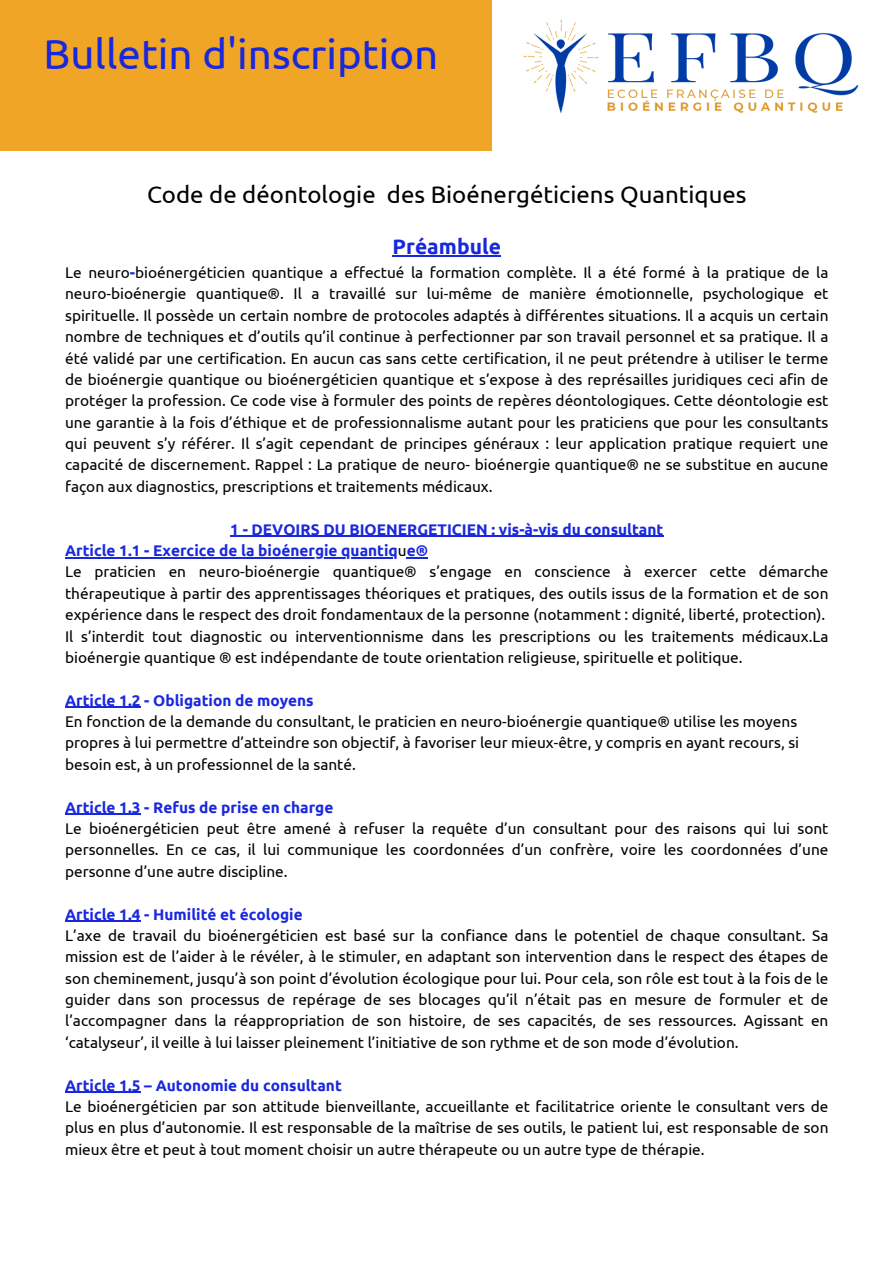
<style>
.page{position:relative;width:894px;height:1264px;background:#fff}
.page>*{position:absolute;margin:0;border:0;box-sizing:border-box;transform-origin:0 0}
.t1{font:42px "Ubuntu";color:#1a28dd}
.t2{font:24px "Ubuntu";color:#000}
.t3{font:700 21px "Ubuntu";color:#1a28dd}
.t4{font:15.45px/21.3px "Ubuntu";color:#000;text-align:justify}
.t5{font:700 15.45px "Ubuntu";color:#1a28dd}
.s1{font-weight:700;color:#1a28dd}
.s2{font-weight:400;color:#000}
</style>
<div class="page">
<div style="left:0;top:0;width:491px;height:150px;background:#f0a527"></div>
<img style="left:523px;top:19px;width:336px;height:94px">
<hr style="left:392px;top:255px;width:109px;height:1px;background:#1a28dd">
<hr style="left:230px;top:535px;width:433px;height:2px;background:#1a28dd">
<hr style="left:65px;top:557px;width:333px;height:1px;background:#1a28dd">
<svg style="left:406px;top:557px;width:22px;height:1px"></svg>
<hr style="left:65px;top:706px;width:76px;height:2px;background:#1a28dd">
<hr style="left:65px;top:813px;width:76px;height:1px;background:#1a28dd">
<hr style="left:65px;top:920px;width:76px;height:1px;background:#1a28dd">
<hr style="left:65px;top:1091px;width:76px;height:1px;background:#1a28dd">
<h1 class="t1" style="left:43px;top:30px;width:396px">Bulletin d'inscription</h1>
<h2 class="t2" style="left:147px;top:180px;width:601px">Code de déontologie des Bioénergéticiens Quantiques</h2>
<p class="t3" style="left:392px;top:235px;width:110px">Préambule</p>
<p class="t4" style="left:65px;top:261px;width:764px">Le neuro<span class="s1">-</span>bioénergéticien quantique a effectué la formation complète. Il a été formé à la pratique de la neuro-bioénergie quantique®. Il a travaillé sur lui-même de manière émotionnelle, psychologique et spirituelle. Il possède un certain nombre de protocoles adaptés à différentes situations. Il a acquis un certain nombre de techniques et d’outils qu’il continue à perfectionner par son travail personnel et sa pratique. Il a été validé par une certification. En aucun cas sans cette certification, il ne peut prétendre à utiliser le terme de bioénergie quantique ou bioénergéticien quantique et s’expose à des représailles juridiques ceci afin de protéger la profession. Ce code vise à formuler des points de repères déontologiques. Cette déontologie est une garantie à la fois d’éthique et de professionnalisme autant pour les praticiens que pour les consultants qui peuvent s’y référer. Il s’agit cependant de principes généraux : leur application pratique requiert une capacité de discernement. Rappel : La pratique de neuro- bioénergie quantique® ne se substitue en aucune façon aux diagnostics, prescriptions et traitements médicaux.</p>
<p class="t5" style="left:230px;top:520px;width:434px">1 - DEVOIRS DU BIOENERGETICIEN : vis-à-vis du consultant</p>
<p class="t5" style="left:65px;top:541px;width:364px">Article 1.1 - Exercice de la bioénergie quantiq<span class="s2">u</span>e®</p>
<p class="t4" style="left:65px;top:561px;width:764px">Le praticien en neuro-bioénergie quantique® s’engage en conscience à exercer cette démarche thérapeutique à partir des apprentissages théoriques et pratiques, des outils issus de la formation et de son expérience dans le respect des droit fondamentaux de la personne (notamment : dignité, liberté, protection).</p>
<p class="t4" style="left:65px;top:625px;width:764px">Il s’interdit tout diagnostic ou interventionnisme dans les prescriptions ou les traitements médicaux.La bioénergie quantique ® est indépendante de toute orientation religieuse, spirituelle et politique.</p>
<p class="t5" style="left:65px;top:691px;width:250px">Article 1.2 - Obligation de moyens</p>
<p class="t4" style="left:65px;top:710px;width:735px;text-align:left">En fonction de la demande du consultant, le praticien en neuro-bioénergie quantique® utilise les moyens propres à lui permettre d’atteindre son objectif, à favoriser leur mieux-être, y compris en ayant recours, si besoin est, à un professionnel de la santé.</p>
<p class="t5" style="left:65px;top:798px;width:270px">Article 1.3 - Refus de prise en charge</p>
<p class="t4" style="left:65px;top:817px;width:764px">Le bioénergéticien peut être amené à refuser la requête d’un consultant pour des raisons qui lui sont personnelles. En ce cas, il lui communique les coordonnées d’un confrère, voire les coordonnées d’une personne d’une autre discipline.</p>
<p class="t5" style="left:65px;top:905px;width:239px">Article 1.4 - Humilité et écologie</p>
<p class="t4" style="left:65px;top:924px;width:764px">L’axe de travail du bioénergéticien est basé sur la confiance dans le potentiel de chaque consultant. Sa mission est de l’aider à le révéler, à le stimuler, en adaptant son intervention dans le respect des étapes de son cheminement, jusqu’à son point d’évolution écologique pour lui. Pour cela, son rôle est tout à la fois de le guider dans son processus de repérage de ses blocages qu’il n’était pas en mesure de formuler et de l’accompagner dans la réappropriation de son histoire, de ses capacités, de ses ressources. Agissant en ‘catalyseur’, il veille à lui laisser pleinement l’initiative de son rythme et de son mode d’évolution.</p>
<p class="t5" style="left:65px;top:1076px;width:278px">Article 1.5 – Autonomie du consultant</p>
<p class="t4" style="left:65px;top:1095px;width:764px">Le bioénergéticien par son attitude bienveillante, accueillante et facilitatrice oriente le consultant vers de plus en plus d’autonomie. Il est responsable de la maîtrise de ses outils, le patient lui, est responsable de son mieux être et peut à tout moment choisir un autre thérapeute ou un autre type de thérapie.</p>
</div>
